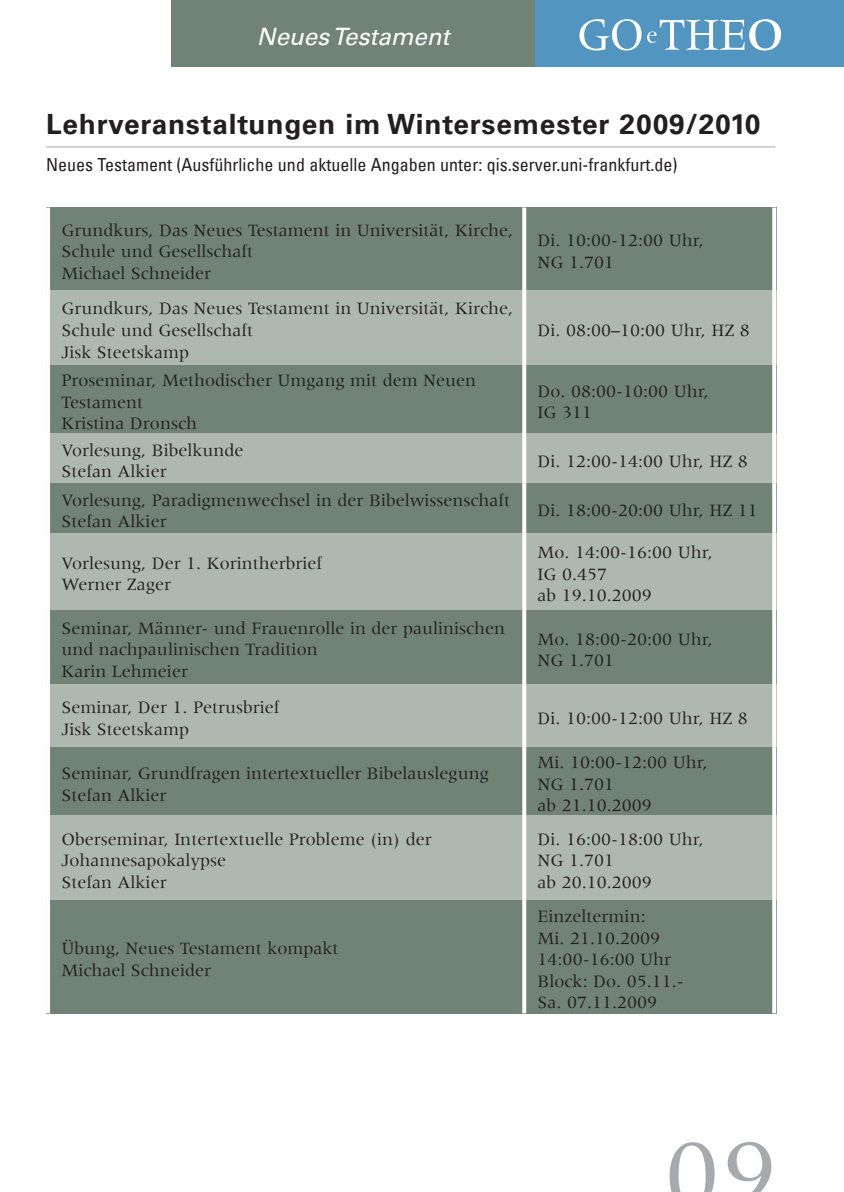
<style>
.page{position:relative;width:844px;height:1192px;background:#fff}
.page>*{position:absolute;margin:0;border:0;box-sizing:border-box;transform-origin:0 0}
.t1{font:100px "Meridien";color:#a8a9ad}
.t2{font:700 28px "Univers LT";letter-spacing:.03em;color:#231f20}
.t3{font:italic 24px "Univers LT";color:#fff}
.t4{font:18px/21.6px "Meridien";color:#231f20}
.t5{font:condensed 18px "Univers LT";color:#231f20}
</style>
<div class="page">
<div style="left:171px;top:0;width:364px;height:67px;background:#718377"></div>
<div style="left:535px;top:0;width:308px;height:67px;background:#5295c0"></div>
<svg style="left:579px;top:19px;width:201px;height:32px"></svg>
<hr style="left:46px;top:146px;width:729px;height:1px;background:#a8a9ad">
<div style="left:46px;top:208px;width:478px;height:82px;background:#718377"></div>
<div style="left:524px;top:208px;width:252px;height:82px;background:#718377"></div>
<div style="left:46px;top:290px;width:478px;height:75px;background:#aeb8b1"></div>
<div style="left:524px;top:290px;width:252px;height:75px;background:#aeb8b1"></div>
<div style="left:46px;top:365px;width:478px;height:68px;background:#718377"></div>
<div style="left:524px;top:365px;width:252px;height:68px;background:#718377"></div>
<div style="left:46px;top:433px;width:478px;height:50px;background:#aeb8b1"></div>
<div style="left:524px;top:433px;width:252px;height:50px;background:#aeb8b1"></div>
<div style="left:46px;top:483px;width:478px;height:50px;background:#718377"></div>
<div style="left:524px;top:483px;width:252px;height:50px;background:#718377"></div>
<div style="left:46px;top:533px;width:478px;height:77px;background:#aeb8b1"></div>
<div style="left:524px;top:533px;width:252px;height:77px;background:#aeb8b1"></div>
<div style="left:46px;top:610px;width:478px;height:74px;background:#718377"></div>
<div style="left:524px;top:610px;width:252px;height:74px;background:#718377"></div>
<div style="left:46px;top:684px;width:478px;height:63px;background:#aeb8b1"></div>
<div style="left:524px;top:684px;width:252px;height:63px;background:#aeb8b1"></div>
<div style="left:46px;top:747px;width:478px;height:69px;background:#718377"></div>
<div style="left:524px;top:747px;width:252px;height:69px;background:#718377"></div>
<div style="left:46px;top:816px;width:478px;height:84px;background:#aeb8b1"></div>
<div style="left:524px;top:816px;width:252px;height:84px;background:#aeb8b1"></div>
<div style="left:46px;top:900px;width:478px;height:113px;background:#718377"></div>
<div style="left:524px;top:900px;width:252px;height:113px;background:#718377"></div>
<hr style="left:46px;top:208px;width:4px;height:805px;background:#fff">
<svg style="left:522px;top:208px;width:4px;height:805px;background:#f7f8f8"></svg>
<svg style="left:772px;top:208px;width:4px;height:805px;background:#f7f8f8"></svg>
<h3 class="t3" style="left:257px;top:22px;width:194px">Neues Testament</h3>
<h2 class="t2" style="left:46px;top:108px;width:715px">Lehrveranstaltungen im Wintersemester 2009/2010</h2>
<p class="t5" style="left:46px;top:153px;width:632px">Neues Testament (Ausführliche und aktuelle Angaben unter: qis.server.uni-frankfurt.de)</p>
<p class="t4" style="left:61px;top:219px;width:453px">Grundkurs, Das Neues Testament in Universität, Kirche,<br>Schule und Gesellschaft<br>Michael Schneider</p>
<p class="t4" style="left:537px;top:230px;width:168px">Di. 10:00-12:00 Uhr,<br>NG 1.701</p>
<p class="t4" style="left:61px;top:298px;width:453px">Grundkurs, Das Neues Testament in Universität, Kirche,<br>Schule und Gesellschaft<br>Jisk Steetskamp</p>
<p class="t4" style="left:537px;top:319px;width:214px">Di. 08:00–10:00 Uhr, HZ 8</p>
<p class="t4" style="left:61px;top:369px;width:416px">Proseminar, Methodischer Umgang mit dem Neuen<br>Testament<br>Kristina Dronsch</p>
<p class="t4" style="left:537px;top:380px;width:173px">Do. 08:00-10:00 Uhr,<br>IG 311</p>
<p class="t4" style="left:61px;top:439px;width:183px">Vorlesung, Bibelkunde<br>Stefan Alkier</p>
<p class="t4" style="left:537px;top:450px;width:212px">Di. 12:00-14:00 Uhr, HZ 8</p>
<p class="t4" style="left:61px;top:489px;width:450px">Vorlesung, Paradigmenwechsel in der Bibelwissenschaft<br>Stefan Alkier</p>
<p class="t4" style="left:537px;top:500px;width:222px">Di. 18:00-20:00 Uhr, HZ 11</p>
<p class="t4" style="left:61px;top:552px;width:262px">Vorlesung, Der 1. Korintherbrief<br>Werner Zager</p>
<p class="t4" style="left:537px;top:541px;width:177px">Mo. 14:00-16:00 Uhr,<br>IG 0.457<br>ab 19.10.2009</p>
<p class="t4" style="left:61px;top:617px;width:445px">Seminar, Männer- und Frauenrolle in der paulinischen und nachpaulinischen Tradition<br>Karin Lehmeier</p>
<p class="t4" style="left:537px;top:628px;width:177px">Mo. 18:00-20:00 Uhr,<br>NG 1.701</p>
<p class="t4" style="left:61px;top:697px;width:219px">Seminar, Der 1. Petrusbrief<br>Jisk Steetskamp</p>
<p class="t4" style="left:537px;top:707px;width:212px">Di. 10:00-12:00 Uhr, HZ 8</p>
<p class="t4" style="left:61px;top:762px;width:428px">Seminar, Grundfragen intertextueller Bibelauslegung<br>Stefan Alkier</p>
<p class="t4" style="left:537px;top:751px;width:172px">Mi. 10:00-12:00 Uhr,<br>NG 1.701<br>ab 21.10.2009</p>
<p class="t4" style="left:61px;top:828px;width:372px">Oberseminar, Intertextuelle Probleme (in) der<br>Johannesapokalypse<br>Stefan Alkier</p>
<p class="t4" style="left:537px;top:828px;width:168px">Di. 16:00-18:00 Uhr,<br>NG 1.701<br>ab 20.10.2009</p>
<p class="t4" style="left:61px;top:938px;width:278px">Übung, Neues Testament kompakt<br>Michael Schneider</p>
<p class="t4" style="left:537px;top:905px;width:148px">Einzeltermin:<br>Mi. 21.10.2009<br>14:00-16:00 Uhr<br>Block: Do. 05.11.-<br>Sa. 07.11.2009</p>
<h1 class="t1" style="left:664px;top:1120px;width:114px">09</h1>
</div>
